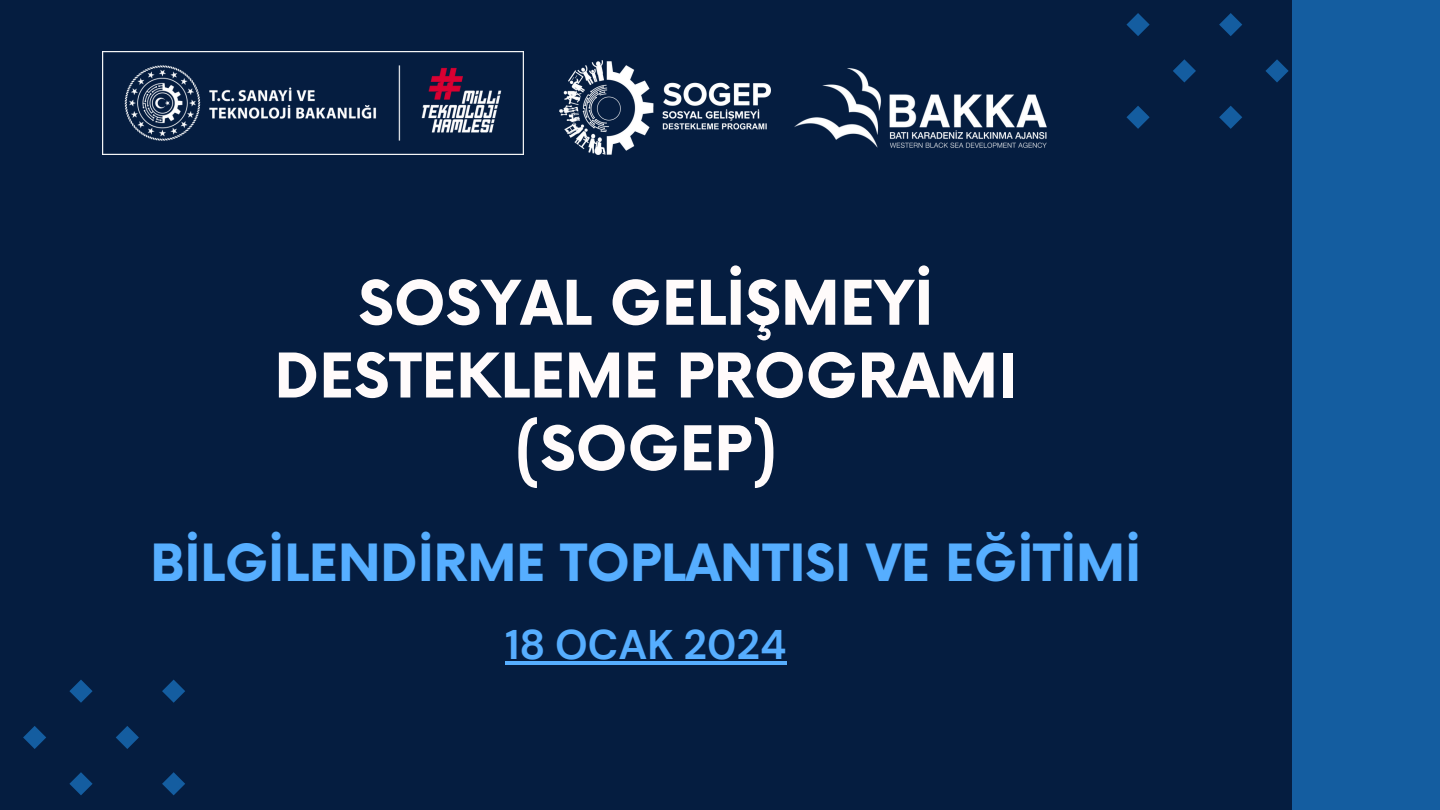
<style>
.page{position:relative;width:1440px;height:810px;background:#051d40}
.page>*{position:absolute;margin:0;border:0;box-sizing:border-box;transform-origin:0 0}
.t1{font:700 60px "Now";color:#fffbfb}
.t2{font:700 50px "Now";color:#56aeff}
.t3{font:700 41.3px "DM Sans";color:#56aeff}
</style>
<div class="page">
<div style="left:1292px;top:0;width:148px;height:810px;background:#145da0"></div>
<svg style="left:1126px;top:13px;width:24px;height:23px"></svg>
<svg style="left:1126px;top:106px;width:24px;height:23px"></svg>
<svg style="left:1173px;top:59px;width:23px;height:24px"></svg>
<svg style="left:1219px;top:13px;width:23px;height:23px"></svg>
<svg style="left:1219px;top:106px;width:23px;height:23px"></svg>
<svg style="left:1265px;top:59px;width:24px;height:24px"></svg>
<svg style="left:23px;top:726px;width:23px;height:23px"></svg>
<svg style="left:69px;top:680px;width:24px;height:23px"></svg>
<svg style="left:69px;top:772px;width:24px;height:23px"></svg>
<svg style="left:116px;top:726px;width:23px;height:23px"></svg>
<svg style="left:162px;top:680px;width:23px;height:23px"></svg>
<svg style="left:162px;top:772px;width:23px;height:23px"></svg>
<img style="left:103px;top:51px;width:421px;height:104px">
<img style="left:559px;top:61px;width:211px;height:94px">
<img style="left:795px;top:69px;width:252px;height:78px">
<hr style="left:505px;top:661px;width:282px;height:4px;background:#56aeff">
<p class="t1" style="left:358px;top:271px;width:577px">SOSYAL GELİŞMEYİ</p>
<p class="t1" style="left:274px;top:344px;width:744px">DESTEKLEME PROGRAMI</p>
<p class="t1" style="left:514px;top:416px;width:265px">(SOGEP)</p>
<p class="t2" style="left:150px;top:536px;width:992px">BİLGİLENDİRME TOPLANTISI VE EĞİTİMİ</p>
<p class="t3" style="left:505px;top:618px;width:283px">18 OCAK 2024</p>
</div>
